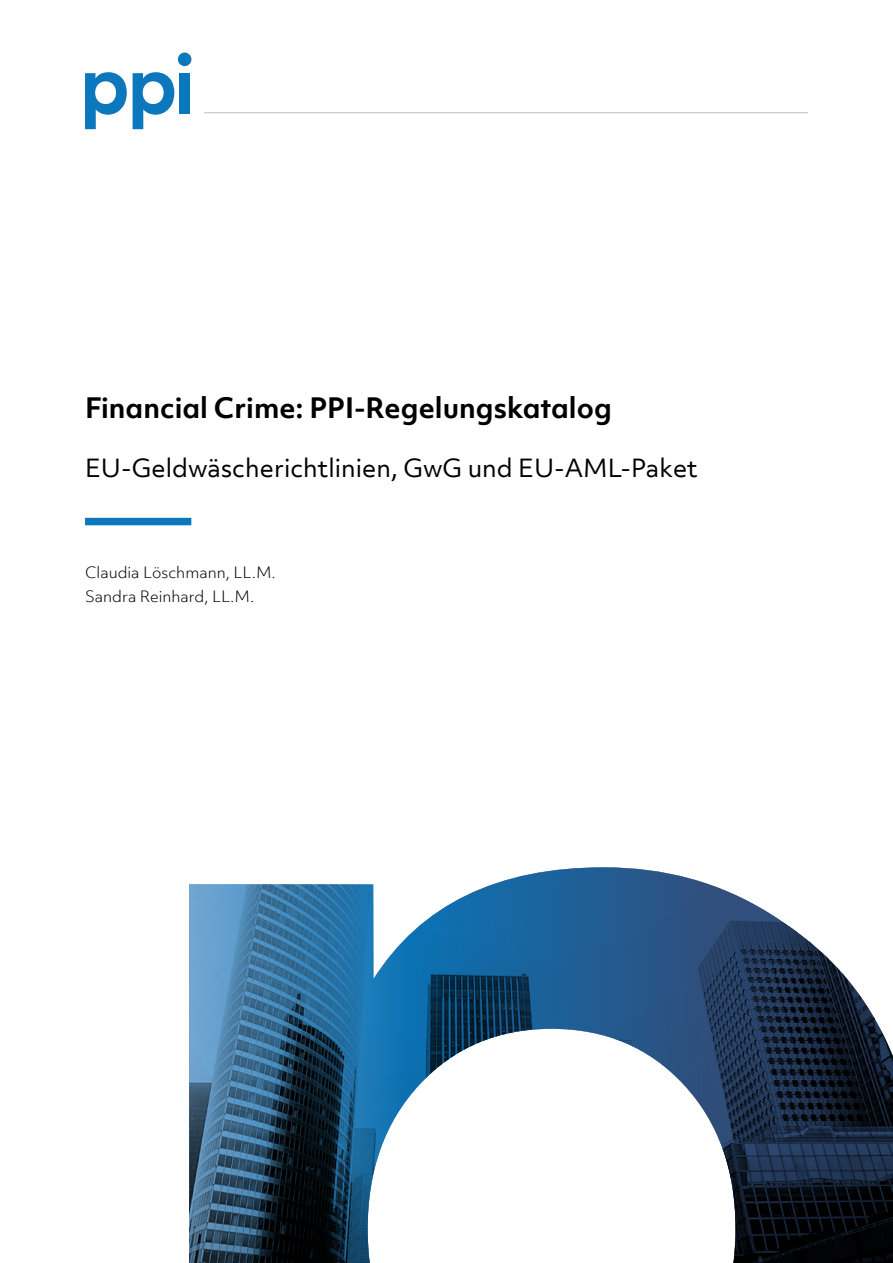
<style>
.page{position:relative;width:893px;height:1263px;background:#fff}
.page>*{position:absolute;margin:0;border:0;box-sizing:border-box;transform-origin:0 0}
.t1{font:700 27px "Objektiv Mk 1";color:#000}
.t2{font:24px "Objektiv Mk 3";color:#000}
.t3{font:300 15px/24px "Objektiv Mk 3";color:#000}
</style>
<div class="page">
<svg style="left:85px;top:72px;width:42px;height:57px"></svg>
<div style="left:178px;top:53px;width:13px;height:13px;background:#0b78be;border-radius:50%"></div>
<svg style="left:133px;top:72px;width:41px;height:57px"></svg>
<div style="left:179px;top:73px;width:11px;height:40px;background:#0b78be"></div>
<svg style="left:189px;top:867px;width:704px;height:396px"></svg>
<div style="left:85px;top:518px;width:106px;height:7px;background:#0b78be"></div>
<hr style="left:161px;top:120px;width:534px;height:1px;background:#fff">
<hr style="left:204px;top:112px;width:604px;height:1px;background:#c6c6c6">
<p class="t1" style="left:85px;top:388px;width:528px">Financial Crime: PPI-Regelungskatalog</p>
<p class="t2" style="left:85px;top:452px;width:614px">EU-Geldwäscherichtlinien, GwG und EU-AML-Paket</p>
<p class="t3" style="left:85px;top:560px;width:192px">Claudia Löschmann, LL.M.<br>Sandra Reinhard, LL.M.</p>
</div>
